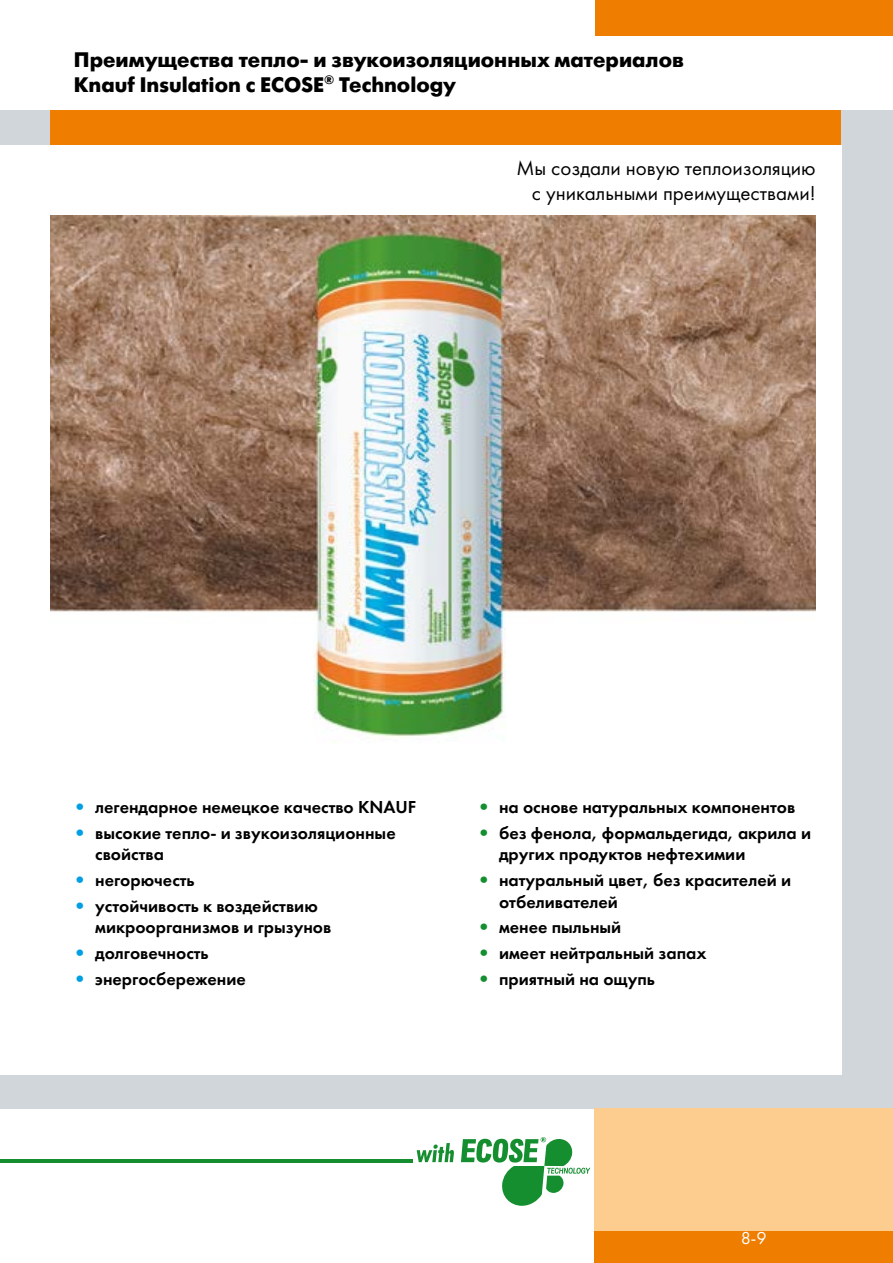
<style>
.page{position:relative;width:893px;height:1263px;background:#fff}
.page>*{position:absolute;margin:0;border:0;box-sizing:border-box;transform-origin:0 0}
.t1{font:700 21px/25.2px "Futura Futuris C";color:#000}
.t2{font:21px/25.2px "Futura Book C";color:#000;text-align:right}
.t3{font:18px/21.6px "Futura Demi C";color:#000}
.t4{font:18px "Futura Book C";color:#fff}
.s1{font-family:"Futura Futuris C";font-weight:700;color:#009fe3}
.s2{font-family:"Futura Futuris C";font-weight:700;color:#158e30}
</style>
<div class="page">
<div style="left:0;top:110px;width:893px;height:999px;background:#d1d6da"></div>
<div style="left:51px;top:110px;width:790px;height:35px;background:#ef7d00"></div>
<div style="left:594px;top:1109px;width:299px;height:154px;background:#fccd8e"></div>
<div style="left:0;top:145px;width:841px;height:930px;background:#fff"></div>
<div style="left:594px;top:1231px;width:299px;height:32px;background:#ef7d00"></div>
<div style="left:595px;top:0;width:298px;height:35px;background:#ef7d00"></div>
<img style="left:51px;top:216px;width:764px;height:521px">
<hr style="left:0;top:1159px;width:413px;height:3px;background:#158e30">
<svg style="left:417px;top:1143px;width:37px;height:19px"></svg>
<svg style="left:461px;top:1137px;width:129px;height:69px"></svg>
<p class="t1" style="left:74px;top:48px;width:611px">Преимущества тепло- и звукоизоляционных материалов<br>Knauf Insulation с ECOSE<sup>®</sup> Technology</p>
<p class="t2" style="left:516px;top:156px;width:301px">Мы создали новую теплоизоляцию с уникальными преимуществами!</p>
<p class="t3" style="left:74px;top:796px;width:344px"><span class="s1">•</span> легендарное немецкое качество KNAUF</p>
<p class="t3" style="left:95px;top:822px;width:302px;text-indent:-21px"><span class="s1">•</span> высокие тепло- и звукоизоляционные свойства</p>
<p class="t3" style="left:74px;top:869px;width:122px"><span class="s1">•</span> негорючесть</p>
<p class="t3" style="left:95px;top:895px;width:238px;text-indent:-21px"><span class="s1">•</span> устойчивость к воздействию микроорганизмов и грызунов</p>
<p class="t3" style="left:74px;top:942px;width:136px"><span class="s1">•</span> долговечность</p>
<p class="t3" style="left:74px;top:968px;width:173px"><span class="s1">•</span> энергосбережение</p>
<p class="t3" style="left:478px;top:796px;width:319px"><span class="s2">•</span> на основе натуральных компонентов</p>
<p class="t3" style="left:499px;top:822px;width:314px;text-indent:-21px"><span class="s2">•</span> без фенола, формальдегида, акрила и других продуктов нефтехимии</p>
<p class="t3" style="left:499px;top:869px;width:293px;text-indent:-21px"><span class="s2">•</span> натуральный цвет, без красителей и отбеливателей</p>
<p class="t3" style="left:478px;top:916px;width:145px"><span class="s2">•</span> менее пыльный</p>
<p class="t3" style="left:478px;top:942px;width:230px"><span class="s2">•</span> имеет нейтральный запах</p>
<p class="t3" style="left:478px;top:968px;width:179px"><span class="s2">•</span> приятный на ощупь</p>
<p class="t4" style="left:741px;top:1228px;width:27px">8-9</p>
</div>
